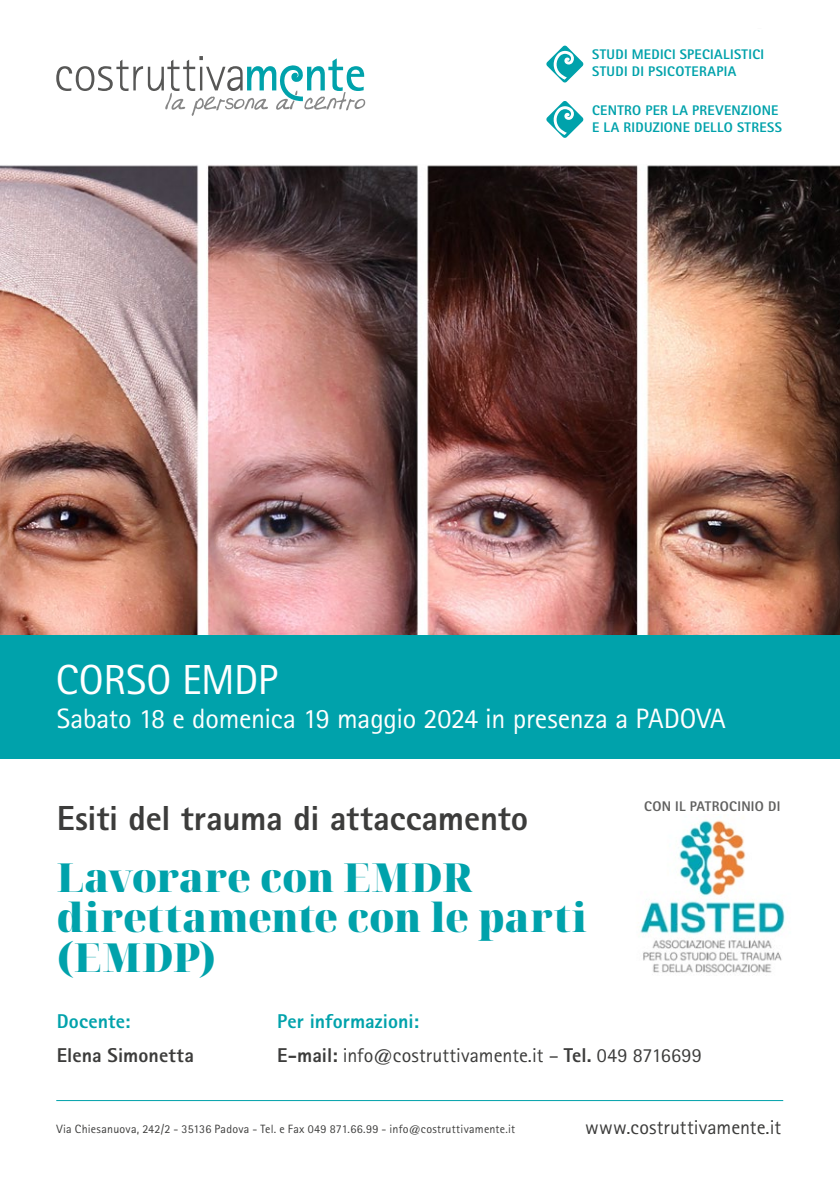
<style>
.page{position:relative;width:840px;height:1191px;background:#fff}
.page>*{position:absolute;margin:0;border:0;box-sizing:border-box;transform-origin:0 0}
.t1{font:42px "Rotis Sans Serif Std";letter-spacing:-.01em;color:#fff}
.t2{font:900 40px/40px "Noto Serif Display";letter-spacing:-.005em;color:#00a2ab}
.t3{font:800 34.8px "Rotis Sans Serif Std";letter-spacing:-.005em;color:#3c3c3b}
.t4{font:28px "Rotis Sans Serif Std";letter-spacing:-.01em;color:#fff}
.t5{font:20px/34px "Rotis Sans Serif Std";color:#3c3c3b}
.t6{font:800 20px "Rotis Sans Serif Std";letter-spacing:.005em;color:#3c3c3b}
.t7{font:800 20px "Rotis Sans Serif Std";letter-spacing:.01em;color:#00a2ab}
.t8{font:800 14px/16.8px "Rotis Sans Serif Std";letter-spacing:.025em;color:#00a2ab}
.t9{font:800 14px "Rotis Sans Serif Std";letter-spacing:.02em;color:#616160}
.t10{font:12px "Rotis Sans Serif Std";letter-spacing:.02em;color:#3c3c3b}
.s1{font-weight:800;color:#00a2ab}
.s2{font-weight:800}
</style>
<div class="page">
<hr style="left:56px;top:1100px;width:726px;height:1px;background:#00a2ab">
<svg style="left:56px;top:56px;width:309px;height:60px"></svg>
<div style="left:0;top:635px;width:839px;height:123px;background:#00a2ab"></div>
<svg style="left:546px;top:45px;width:37px;height:38px"></svg>
<svg style="left:546px;top:101px;width:37px;height:37px"></svg>
<img style="left:640px;top:820px;width:145px;height:153px">
<img style="left:0;top:165px;width:839px;height:470px">
<h1 class="t1" style="left:56px;top:654px;width:223px">CORSO EMDP</h1>
<p class="t8" style="left:591px;top:46px;width:173px">STUDI MEDICI SPECIALISTICI<br>STUDI DI PSICOTERAPIA</p>
<p class="t8" style="left:591px;top:102px;width:191px">CENTRO PER LA PREVENZIONE<br>E LA RIDUZIONE DELLO STRESS</p>
<h3 class="t4" style="left:57px;top:702px;width:670px">Sabato 18 e domenica 19 maggio 2024 in presenza a PADOVA</h3>
<h3 class="t3" style="left:57px;top:796px;width:472px">Esiti del trauma di attaccamento</h3>
<h2 class="t2" style="left:57px;top:858px;width:531px">Lavorare con EMDR direttamente con le parti (EMDP)</h2>
<p class="t9" style="left:643px;top:797px;width:138px">CON IL PATROCINIO DI</p>
<h3 class="t7" style="left:57px;top:1008px;width:75px">Docente:</h3>
<h3 class="t6" style="left:57px;top:1042px;width:139px">Elena Simonetta</h3>
<h3 class="t5" style="left:277px;top:1004px;width:426px"><span class="s1">Per informazioni:<br></span><span class="s2">E-mail:</span> info@costruttivamente.it – <span class="s2">Tel.</span> 049 8716699</h3>
<p class="t10" style="left:56px;top:1121px;width:460px">Via Chiesanuova, 242/2 - 35136 Padova - Tel. e Fax 049 871.66.99 - info@costruttivamente.it</p>
<h3 class="t5" style="left:585px;top:1110px;width:197px">www.costruttivamente.it</h3>
</div>
